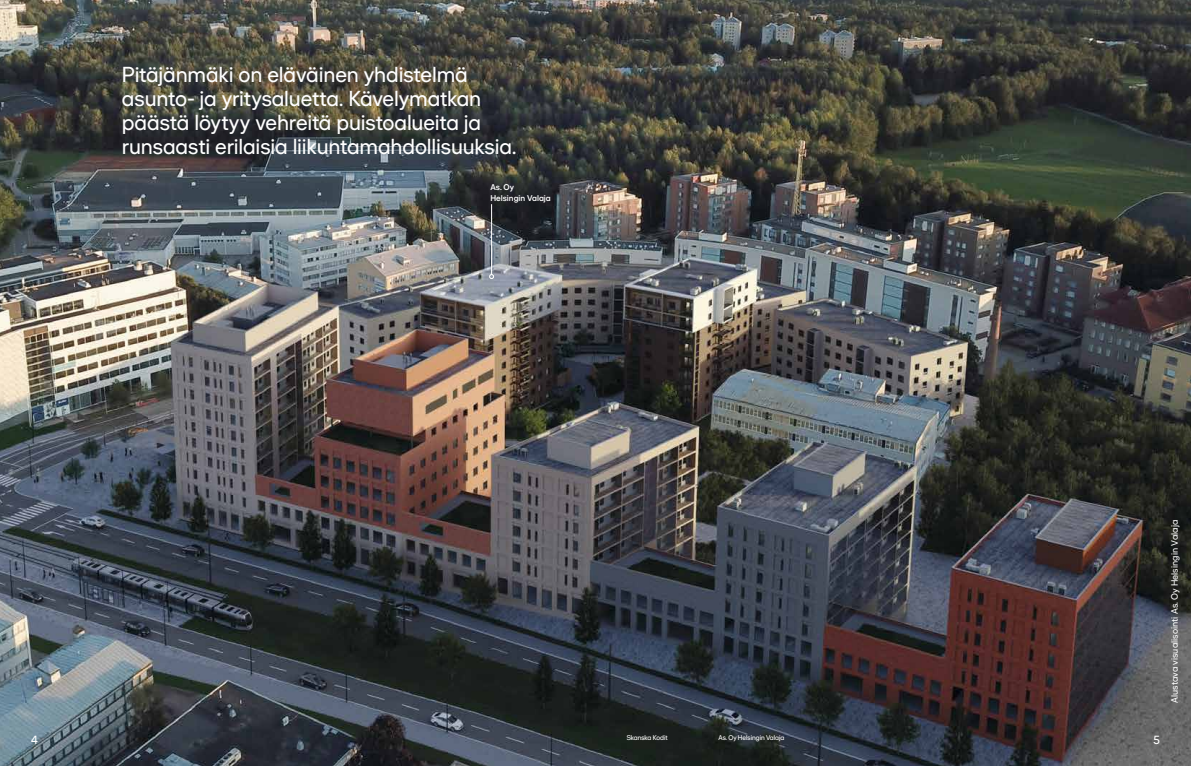
<style>
.page{position:relative;width:1191px;height:766px;background:#fff}
.page>*{position:absolute;margin:0;border:0;box-sizing:border-box;transform-origin:0 0}
.t1{font:22px/24px "Shape Sans";letter-spacing:-.01em;color:#fff}
.t2{font:12px "Shape Sans Display";color:#fff}
.t3{font:9.4px "Shape Sans";letter-spacing:.005em;color:#fff}
.t4{font:500 8.5px/10.9px "Shape Sans";color:#fff}
.t5{font:7px "Shape Sans Display";color:#fff}
</style>
<div class="page">
<img style="left:0;top:0;width:1191px;height:765px">
<hr style="left:491px;top:204px;width:1px;height:70px;background:#fff">
<svg style="left:489px;top:274px;width:5px;height:5px"></svg>
<p class="t1" style="left:122px;top:62px;width:396px">Pitäjänmäki on eläväinen yhdistelmä asunto- ja yritysaluetta. Kävelymatkan päästä löytyy vehreitä puistoalueita ja runsaasti erilaisia liikuntamahdollisuuksia.</p>
<p class="t4" style="left:490px;top:181px;width:62px">As. Oy<br>Helsingin Valaja</p>
<p class="t2" style="left:31px;top:732px;width:8px">4</p>
<p class="t5" style="left:626px;top:733px;width:43px">Skanska Kodit</p>
<p class="t5" style="left:718px;top:733px;width:67px">As. Oy Helsingin Valaja</p>
<p class="t3" style="left:1169px;top:703px;width:185px;rotate:-90deg">Alustava visualisointi As. Oy Helsingin Valaja</p>
<p class="t2" style="left:1153px;top:732px;width:8px">5</p>
</div>
